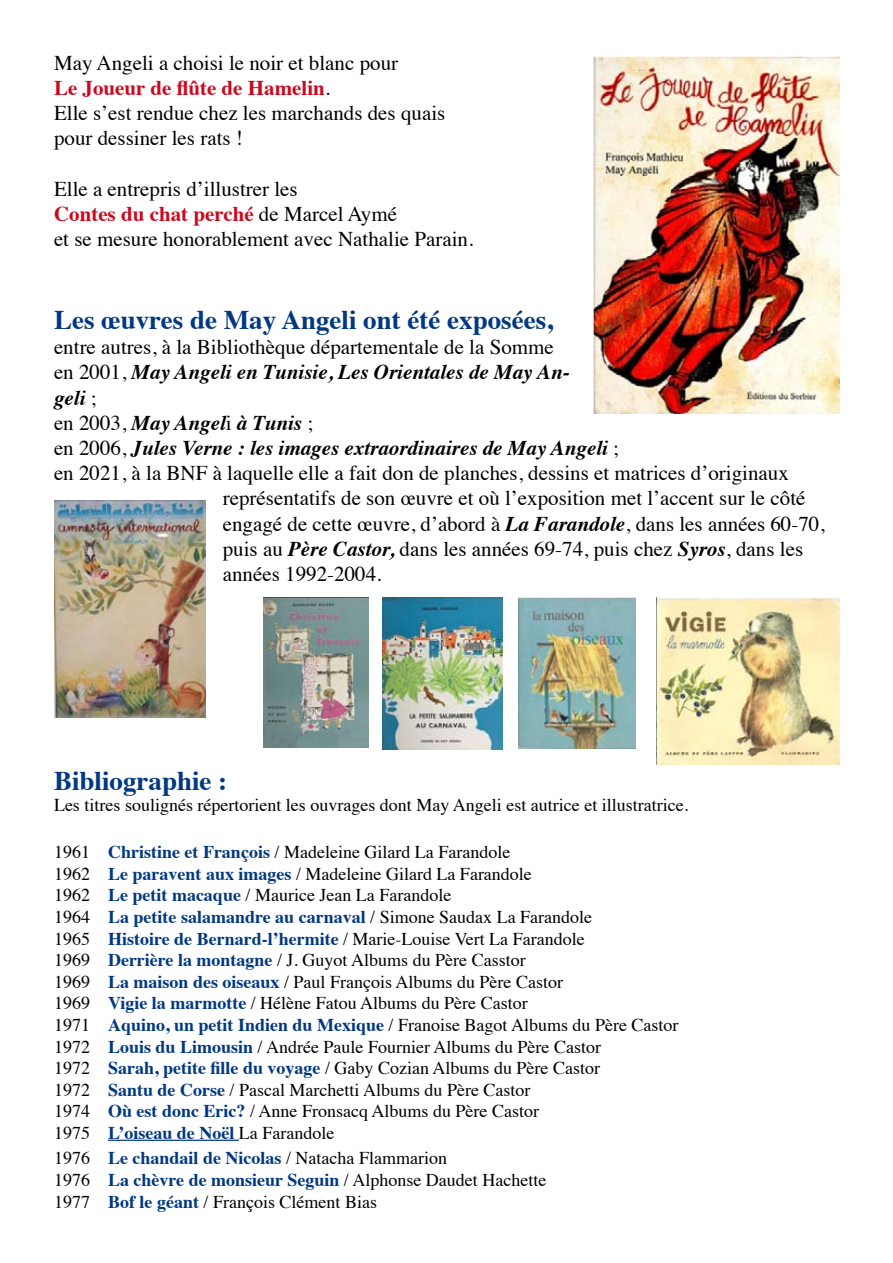
<style>
.page{position:relative;width:893px;height:1263px;background:#fff}
.page>*{position:absolute;margin:0;border:0;box-sizing:border-box;transform-origin:0 0}
.t1{font:700 27px "Times";color:#003882}
.t2{font:21px/25.2px "Times";color:#000}
.t3{font:italic 700 21px "Times";color:#000}
.t4{font:18px/21.6px "Times";color:#000}
.s1{font-weight:700;color:#cd071e}
.s2{font-weight:400;font-style:normal}
.s3{font-weight:700;font-style:italic}
.s4{font-weight:700;color:#003882}
</style>
<div class="page">
<hr style="left:108px;top:1140px;width:131px;height:1px;background:#003882">
<img style="left:593px;top:57px;width:246px;height:356px">
<img style="left:264px;top:597px;width:104px;height:151px">
<img style="left:383px;top:597px;width:120px;height:153px">
<img style="left:519px;top:597px;width:117px;height:151px">
<img style="left:656px;top:597px;width:183px;height:168px">
<img style="left:54px;top:500px;width:152px;height:217px">
<p class="t2" style="left:54px;top:48px;width:393px">May Angeli a choisi le noir et blanc pour<br><span class="s1">Le Joueur de flûte de Hamelin</span>.<br>Elle s’est rendue chez les marchands des quais pour dessiner les rats !</p>
<p class="t2" style="left:54px;top:174px;width:421px">Elle a entrepris d’illustrer les<br><span class="s1">Contes du chat perché</span> de Marcel Aymé<br>et se mesure honorablement avec Nathalie Parain.</p>
<h1 class="t1" style="left:54px;top:294px;width:500px">Les œuvres de May Angeli ont été exposées,</h1>
<p class="t2" style="left:54px;top:333px;width:501px">entre autres, à la Bibliothèque départementale de la Somme</p>
<p class="t3" style="left:54px;top:353px;width:517px"><span class="s2">en 2001,</span> May Angeli en Tunisie, Les Orientales de May An-</p>
<p class="t3" style="left:54px;top:378px;width:44px">geli <span class="s2">;</span></p>
<p class="t3" style="left:54px;top:403px;width:261px"><span class="s2">en 2003,</span> May Angel<span class="s2">i</span> à Tunis <span class="s2">;</span></p>
<p class="t3" style="left:54px;top:428px;width:567px"><span class="s2">en 2006,</span> Jules Verne : les images extraordinaires de May Angeli <span class="s2">;</span></p>
<p class="t2" style="left:54px;top:459px;width:736px">en 2021, à la BNF à laquelle elle a fait don de planches, dessins et matrices d’originaux</p>
<p class="t2" style="left:223px;top:484px;width:584px">représentatifs de son œuvre et où l’exposition met l’accent sur le côté</p>
<p class="t2" style="left:223px;top:509px;width:603px">engagé de cette œuvre, d’abord à <span class="s3">La Farandole</span>, dans les années 60-70,</p>
<p class="t2" style="left:223px;top:534px;width:582px">puis au <span class="s3">Père Castor,</span> dans les années 69-74, puis chez <span class="s3">Syros</span>, dans les</p>
<p class="t2" style="left:223px;top:559px;width:160px">années 1992-2004.</p>
<h1 class="t1" style="left:54px;top:755px;width:175px">Bibliographie :</h1>
<p class="t4" style="left:54px;top:793px;width:636px">Les titres soulignés répertorient les ouvrages dont May Angeli est autrice et illustratrice.</p>
<p class="t4" style="left:54px;top:840px;width:626px">1961 <span class="s4">Christine et François</span> / Madeleine Gilard La Farandole<br>1962 <span class="s4">Le paravent aux images</span> / Madeleine Gilard La Farandole<br>1962 <span class="s4">Le petit macaque</span> / Maurice Jean La Farandole<br>1964 <span class="s4">La petite salamandre au carnaval</span> / Simone Saudax La Farandole<br>1965 <span class="s4">Histoire de Bernard-l’hermite</span> / Marie-Louise Vert La Farandole<br>1969 <span class="s4">Derrière la montagne</span> / J. Guyot Albums du Père Casstor<br>1969 <span class="s4">La maison des oiseaux</span> / Paul François Albums du Père Castor<br>1969 <span class="s4">Vigie la marmotte</span> / Hélène Fatou Albums du Père Castor<br>1971 <span class="s4">Aquino, un petit Indien du Mexique</span> / Franoise Bagot Albums du Père Castor 1972 <span class="s4">Louis du Limousin</span> / Andrée Paule Fournier Albums du Père Castor<br>1972 <span class="s4">Sarah, petite fille du voyage</span> / Gaby Cozian Albums du Père Castor<br>1972 <span class="s4">Santu de Corse</span> / Pascal Marchetti Albums du Père Castor<br>1974 <span class="s4">Où est donc Eric?</span> / Anne Fronsacq Albums du Père Castor<br>1975 <span class="s4">L’oiseau de Noël</span> La Farandole</p>
<p class="t4" style="left:54px;top:1146px;width:494px">1976 <span class="s4">Le chandail de Nicolas</span> / Natacha Flammarion<br>1976 <span class="s4">La chèvre de monsieur Seguin</span> / Alphonse Daudet Hachette<br>1977 <span class="s4">Bof le géant</span> / François Clément Bias</p>
</div>
